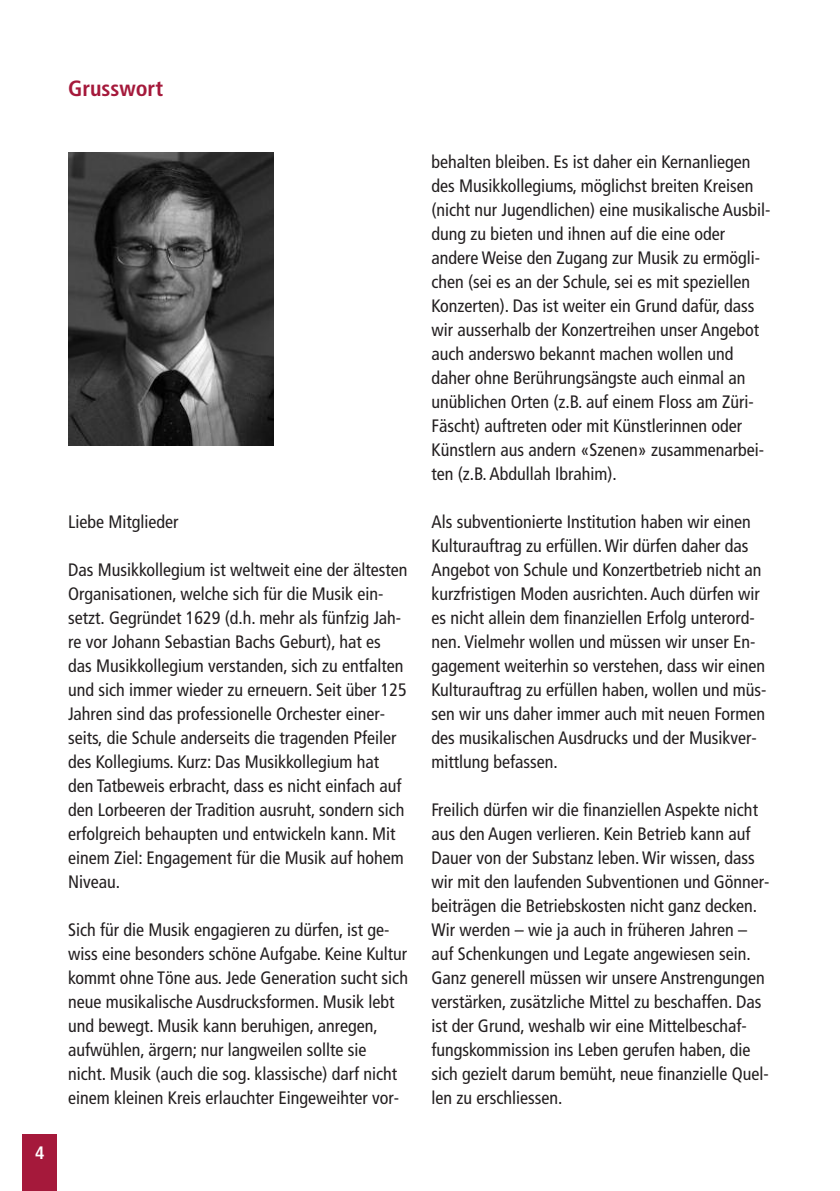
<style>
.page{position:relative;width:840px;height:1191px;background:#fff}
.page>*{position:absolute;margin:0;border:0;box-sizing:border-box;transform-origin:0 0}
.t1{font:700 condensed 22px "Frutiger";color:#a5193b}
.t2{font:condensed 18px/24px "Frutiger";color:#231f20}
.t3{font:700 condensed 18px "Frutiger";color:#fff}
</style>
<div class="page">
<div style="left:23px;top:1134px;width:34px;height:57px;background:#a5193b"></div>
<img style="left:68px;top:153px;width:205px;height:293px">
<p class="t3" style="left:35px;top:1145px;width:11px">4</p>
<p class="t1" style="left:68px;top:80px;width:96px">Grusswort</p>
<p class="t2" style="left:68px;top:511px;width:112px">Liebe Mitglieder</p>
<p class="t2" style="left:68px;top:559px;width:341px">Das Musikkollegium ist weltweit eine der ältesten Organisationen, welche sich für die Musik ein&shy;setzt. Gegründet 1629 (d.h. mehr als fünfzig Jah&shy;re vor Johann Sebastian Bachs Geburt), hat es das Musikkollegium verstanden, sich zu entfalten und sich immer wieder zu erneuern. Seit über 125<br>Jahren sind das professionelle Orchester einer&shy;seits, die Schule anderseits die tragenden Pfeiler des Kollegiums. Kurz: Das Musikkollegium hat den Tatbeweis erbracht, dass es nicht einfach auf den Lorbeeren der Tradition ausruht, sondern sich erfolgreich behaupten und entwickeln kann. Mit einem Ziel: Engagement für die Musik auf hohem Niveau.</p>
<p class="t2" style="left:68px;top:919px;width:341px">Sich für die Musik engagieren zu dürfen, ist ge&shy;wiss eine besonders schöne Aufgabe. Keine Kultur kommt ohne Töne aus. Jede Generation sucht sich neue musikalische Ausdrucksformen. Musik lebt und bewegt. Musik kann beruhigen, anregen, aufwühlen, ärgern; nur langweilen sollte sie nicht. Musik (auch die sog. klassische) darf nicht einem kleinen Kreis erlauchter Eingeweihter vor-</p>
<p class="t2" style="left:431px;top:151px;width:340px">behalten bleiben. Es ist daher ein Kernanliegen des Musikkollegiums, möglichst breiten Kreisen (nicht nur Jugendlichen) eine musikalische Ausbil&shy;dung zu bieten und ihnen auf die eine oder andere Weise den Zugang zur Musik zu ermögli&shy;chen (sei es an der Schule, sei es mit speziellen Konzerten). Das ist weiter ein Grund dafür, dass wir ausserhalb der Konzertreihen unser Angebot auch anderswo bekannt machen wollen und daher ohne Berührungsängste auch einmal an unüblichen Orten (z.B. auf einem Floss am Züri-Fäscht) auftreten oder mit Künstlerinnen oder Künstlern aus andern «Szenen» zusammenarbei&shy;ten (z.B. Abdullah Ibrahim).</p>
<p class="t2" style="left:431px;top:511px;width:336px">Als subventionierte Institution haben wir einen Kulturauftrag zu erfüllen.Wir dürfen daher das Angebot von Schule und Konzertbetrieb nicht an kurzfristigen Moden ausrichten. Auch dürfen wir es nicht allein dem finanziellen Erfolg unterord&shy;nen. Vielmehr wollen und müssen wir unser En&shy;gagement weiterhin so verstehen, dass wir einen Kulturauftrag zu erfüllen haben, wollen und müs&shy;sen wir uns daher immer auch mit neuen Formen des musikalischen Ausdrucks und der Musikver&shy;mittlung befassen.</p>
<p class="t2" style="left:431px;top:799px;width:339px">Freilich dürfen wir die finanziellen Aspekte nicht aus den Augen verlieren. Kein Betrieb kann auf Dauer von der Substanz leben.Wir wissen, dass wir mit den laufenden Subventionen und Gönner&shy;beiträgen die Betriebskosten nicht ganz decken.<br>Wir werden – wie ja auch in früheren Jahren – auf Schenkungen und Legate angewiesen sein.<br>Ganz generell müssen wir unsere Anstrengungen verstärken, zusätzliche Mittel zu beschaffen. Das ist der Grund, weshalb wir eine Mittelbeschaf&shy;fungskommission ins Leben gerufen haben, die sich gezielt darum bemüht, neue finanzielle Quel&shy;len zu erschliessen.</p>
</div>
